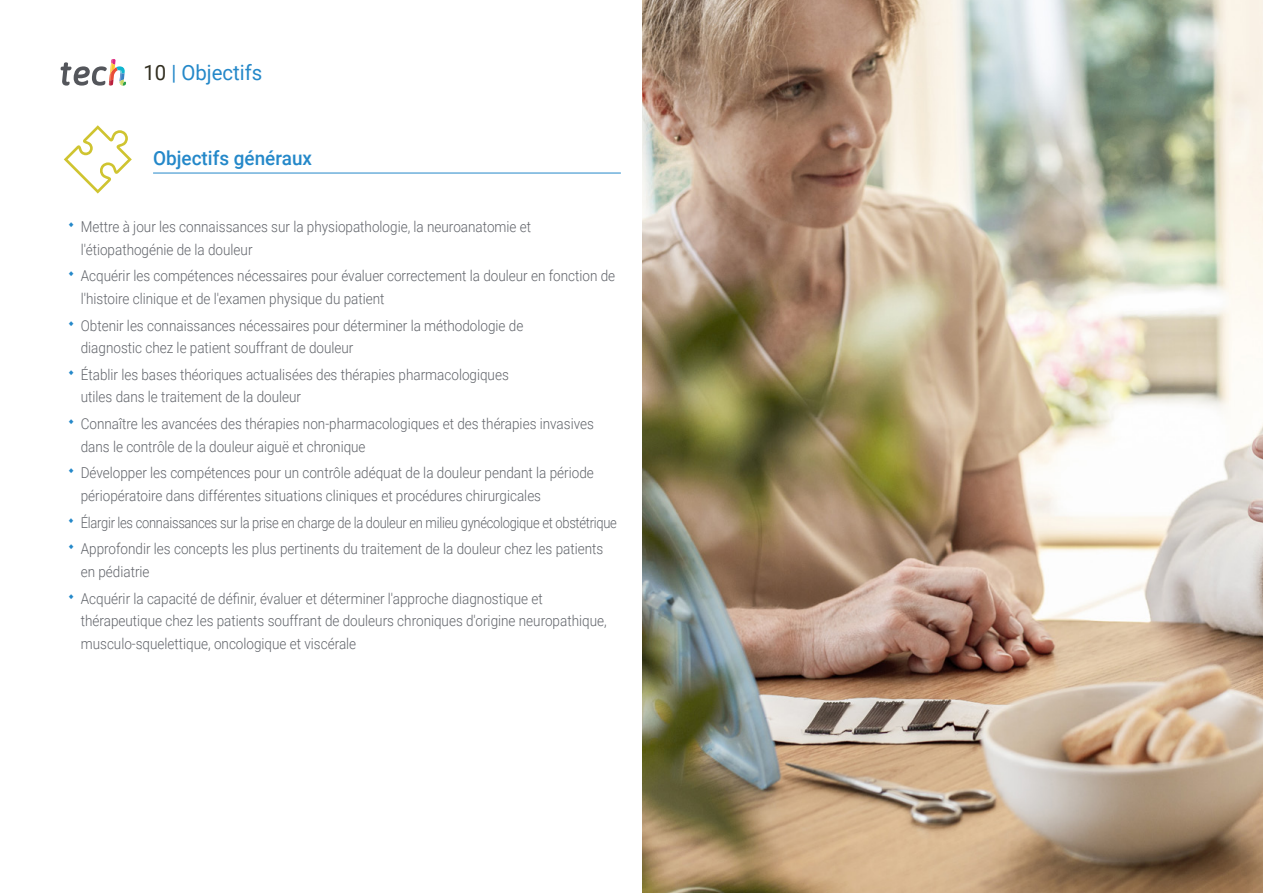
<style>
.page{position:relative;width:1263px;height:893px;background:#fff}
.page>*{position:absolute;margin:0;border:0;box-sizing:border-box;transform-origin:0 0}
.t1{font:21px "Roboto";color:#2488c9}
.t2{font:500 19.5px "Roboto";color:#2488c9}
.t3{font:300 15px/22.5px "Roboto";color:#61646a;scale:.9 1}
.t4{font:300 15px/26.7px "Roboto";letter-spacing:-.02em;color:#61646a;scale:.86 1}
.s1{color:#312e20}
</style>
<div class="page">
<hr style="left:153px;top:173px;width:468px;height:1px;background:#2488c9">
<svg style="left:64px;top:125px;width:68px;height:69px"></svg>
<img style="left:642px;top:0;width:621px;height:893px">
<svg style="left:61px;top:59px;width:65px;height:27px"></svg>
<h1 class="t1" style="left:144px;top:57px;width:120px"><span class="s1">10</span> | Objectifs</h1>
<h2 class="t2" style="left:153px;top:144px;width:160px">Objectifs généraux</h2>
<p class="t3" style="left:81px;top:215px;width:502px">Mettre à jour les connaissances sur la physiopathologie, la neuroanatomie et l'étiopathogénie de la douleur</p>
<p class="t3" style="left:81px;top:264px;width:595px">Acquérir les compétences nécessaires pour évaluer correctement la douleur en fonction de l'histoire clinique et de l'examen physique du patient</p>
<p class="t3" style="left:81px;top:313px;width:493px">Obtenir les connaissances nécessaires pour déterminer la méthodologie de diagnostic chez le patient souffrant de douleur</p>
<p class="t3" style="left:81px;top:363px;width:477px">Établir les bases théoriques actualisées des thérapies pharmacologiques utiles dans le traitement de la douleur</p>
<p class="t3" style="left:81px;top:412px;width:572px">Connaître les avancées des thérapies non-pharmacologiques et des thérapies invasives dans le contrôle de la douleur aiguë et chronique</p>
<p class="t3" style="left:81px;top:461px;width:571px">Développer les compétences pour un contrôle adéquat de la douleur pendant la période périopératoire dans différentes situations cliniques et procédures chirurgicales</p>
<p class="t4" style="left:81px;top:508px;width:625px">Élargir les connaissances sur la prise en charge de la douleur en milieu gynécologique et obstétrique<br>Approfondir les concepts les plus pertinents du traitement de la douleur chez les patients</p>
<p class="t3" style="left:81px;top:558px;width:515px;line-height:26.7px">en pédiatrie<br>Acquérir la capacité de définir, évaluer et déterminer l'approche diagnostique et</p>
<p class="t3" style="left:81px;top:609px;width:586px">thérapeutique chez les patients souffrant de douleurs chroniques d'origine neuropathique, musculo-squelettique, oncologique et viscérale</p>
</div>
